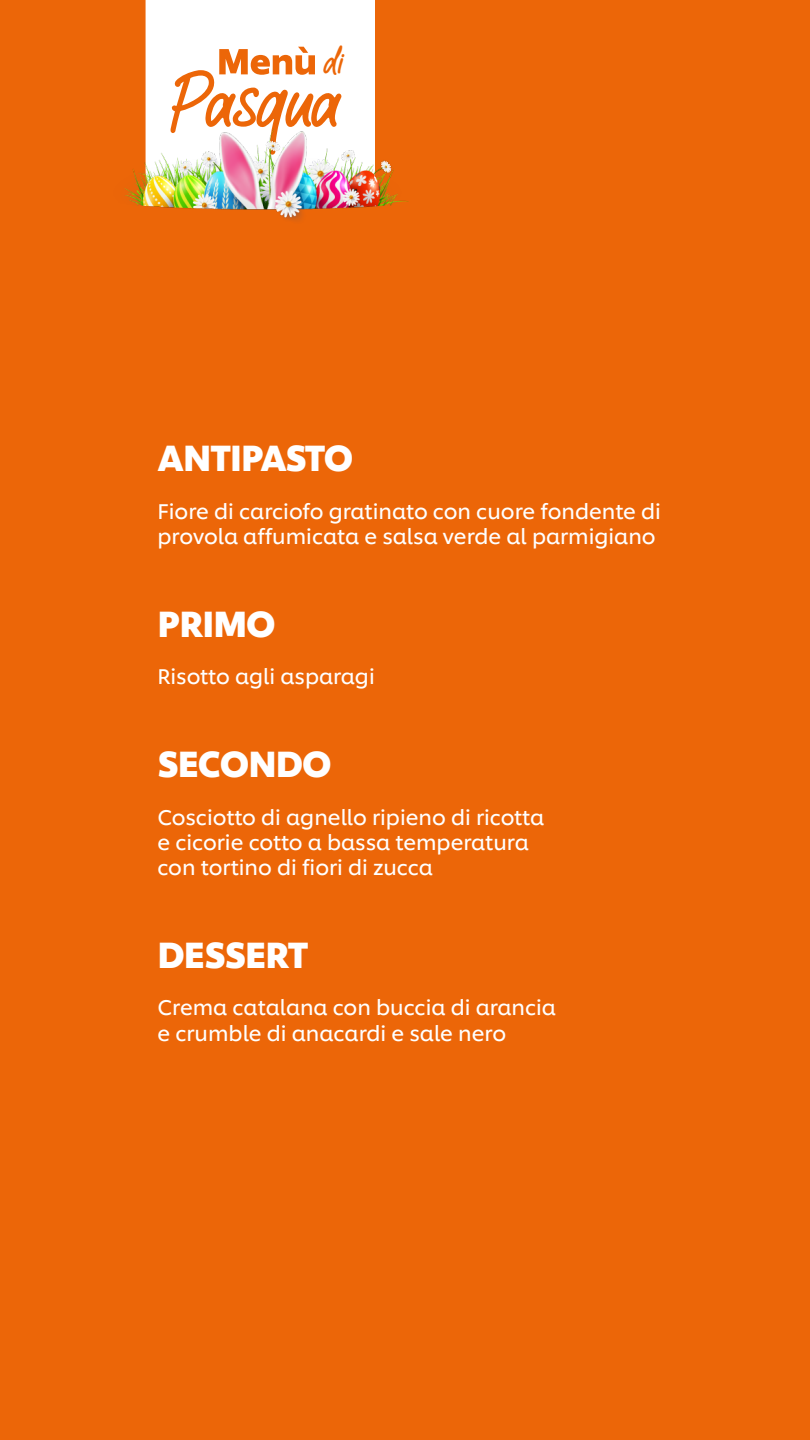
<style>
.page{position:relative;width:810px;height:1440px;background:#ec6608}
.page>*{position:absolute;margin:0;border:0;box-sizing:border-box;transform-origin:0 0}
.t1{font:102.15px "Chefs Hand";letter-spacing:-.025em;color:#ec6608}
.t2{font:45px "Chefs Hand";color:#ec6608}
.t3{font:700 36px "Unilever Shilling";letter-spacing:-.025em;color:#fff}
.t4{font:21px/25.2px "Unilever Shilling";color:#fff}
</style>
<div class="page">
<div style="left:146px;top:0;width:229px;height:104px;background:#fff"></div>
<svg style="left:219px;top:47px;width:96px;height:28px"></svg>
<img style="left:124px;top:104px;width:285px;height:117px">
<h2 class="t2" style="left:324px;top:39px;width:22px">di</h2>
<h1 class="t1" style="left:169px;top:48px;width:174px">Pasqua</h1>
<h3 class="t3" style="left:158px;top:429px;width:197px">ANTIPASTO</h3>
<p class="t4" style="left:158px;top:497px;width:505px">Fiore di carciofo gratinato con cuore fondente di provola affumicata e salsa verde al parmigiano</p>
<h3 class="t3" style="left:158px;top:595px;width:120px">PRIMO</h3>
<p class="t4" style="left:158px;top:662px;width:219px">Risotto agli asparagi</p>
<h3 class="t3" style="left:158px;top:735px;width:176px">SECONDO</h3>
<p class="t4" style="left:158px;top:803px;width:388px">Cosciotto di agnello ripieno di ricotta e cicorie cotto a bassa temperatura con tortino di fiori di zucca</p>
<h3 class="t3" style="left:158px;top:926px;width:153px">DESSERT</h3>
<p class="t4" style="left:158px;top:994px;width:400px">Crema catalana con buccia di arancia e crumble di anacardi e sale nero</p>
</div>
